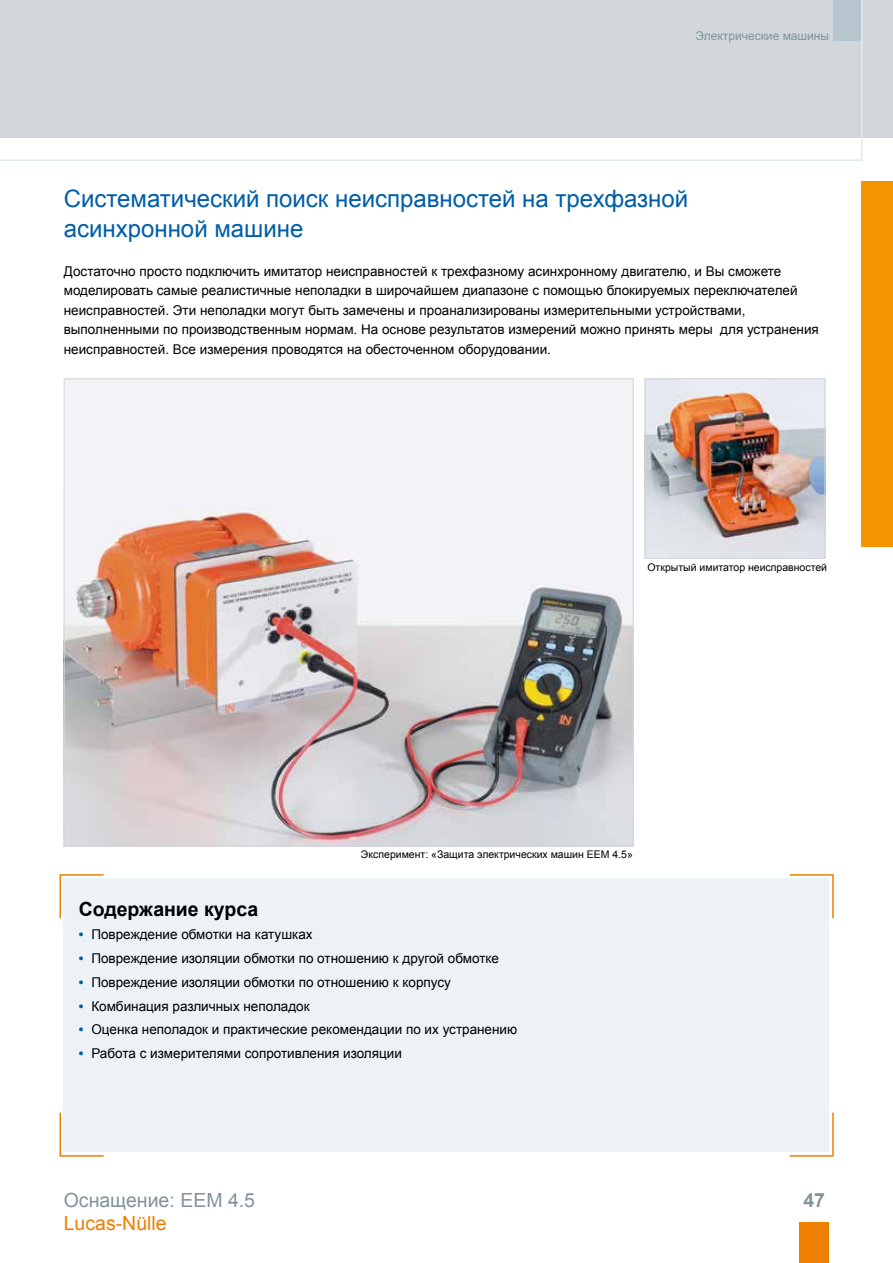
<style>
.page{position:relative;width:893px;height:1263px;background:#fff}
.page>*{position:absolute;margin:0;border:0;box-sizing:border-box;transform-origin:0 0}
.t1{font:24px/30px "Arial";color:#005ea8}
.t2{font:19.5px "Arial";color:#82939c}
.t3{font:700 19.5px "Arial";color:#000}
.t4{font:19.5px "Arial";color:#ee7f00}
.t5{font:700 19.5px "Arial";color:#82939c}
.t6{font:13.5px/19.5px "Arial";color:#000}
.t7{font:12px "Arial";color:#82939c}
.t8{font:10.5px "Arial";color:#000}
.s1{font-weight:700;color:#005ea8}
</style>
<div class="page">
<div style="left:0;top:0;width:893px;height:138px;background:#d1d6da"></div>
<svg style="left:0;top:0;width:863px;height:161px"></svg>
<div style="left:64px;top:878px;width:765px;height:274px;background:#ecf2f5"></div>
<svg style="left:59px;top:874px;width:45px;height:46px"></svg>
<svg style="left:789px;top:1112px;width:45px;height:45px"></svg>
<svg style="left:789px;top:874px;width:45px;height:45px"></svg>
<svg style="left:59px;top:1111px;width:45px;height:46px"></svg>
<div style="left:64px;top:379px;width:569px;height:467px;background:#f2f3f6"></div>
<img style="left:66px;top:508px;width:566px;height:336px">
<img style="left:647px;top:380px;width:176px;height:177px">
<div style="left:645px;top:378px;width:180px;height:181px;border:1px solid #d1d6da"></div>
<div style="left:861px;top:181px;width:32px;height:365px;background:#f39400"></div>
<div style="left:799px;top:1222px;width:30px;height:41px;background:#ee7f00"></div>
<p class="t7" style="left:696px;top:28px;width:135px">Электрические машины</p>
<h1 class="t1" style="left:64px;top:184px;width:626px">Систематический поиск неисправностей на трехфазной асинхронной машине</h1>
<p class="t6" style="left:64px;top:261px;width:757px">Достаточно просто подключить имитатор неисправностей к трехфазному асинхронному двигателю, и Вы сможете моделировать самые реалистичные неполадки в широчайшем диапазоне с помощью блокируемых переключателей неисправностей. Эти неполадки могут быть замечены и проанализированы измерительными устройствами, выполненными по производственным нормам. На основе результатов измерений можно принять меры для устранения неисправностей. Все измерения проводятся на обесточенном оборудовании.</p>
<p class="t8" style="left:647px;top:560px;width:181px">Открытый имитатор неисправностей</p>
<p class="t8" style="left:361px;top:847px;width:273px">Эксперимент: «Защита электрических машин EEM 4.5»</p>
<h2 class="t3" style="left:79px;top:896px;width:181px">Содержание курса</h2>
<p class="t6" style="left:79px;top:925px;width:235px"><span class="s1">•</span> Повреждение обмотки на катушках</p>
<p class="t6" style="left:79px;top:949px;width:422px"><span class="s1">•</span> Повреждение изоляции обмотки по отношению к другой обмотке</p>
<p class="t6" style="left:79px;top:973px;width:374px"><span class="s1">•</span> Повреждение изоляции обмотки по отношению к корпусу</p>
<p class="t6" style="left:79px;top:996px;width:232px"><span class="s1">•</span> Комбинация различных неполадок</p>
<p class="t6" style="left:79px;top:1020px;width:440px"><span class="s1">•</span> Оценка неполадок и практические рекомендации по их устранению</p>
<p class="t6" style="left:79px;top:1044px;width:325px"><span class="s1">•</span> Работа с измерителями сопротивления изоляции</p>
<h2 class="t2" style="left:64px;top:1187px;width:193px">Оснащение: EEM 4.5</h2>
<h2 class="t4" style="left:64px;top:1211px;width:104px">Lucas-Nülle</h2>
<h2 class="t5" style="left:803px;top:1187px;width:23px">47</h2>
</div>
